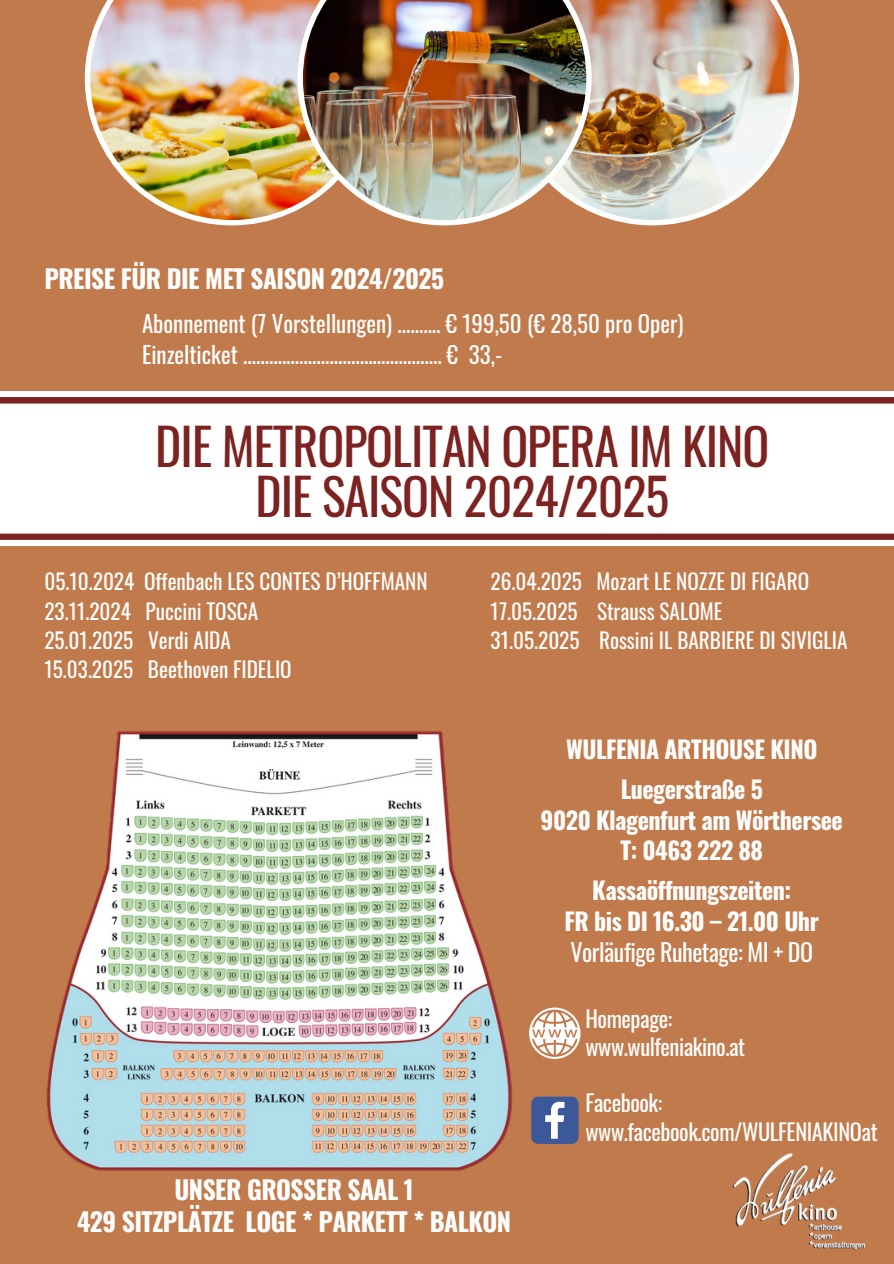
<style>
.page{position:relative;width:894px;height:1264px;background:#fff}
.page>*{position:absolute;margin:0;border:0;box-sizing:border-box;transform-origin:0 0}
.t1{font:49.8px/49.5px "Oswald";letter-spacing:-.02em;color:#7c2221;text-align:center}
.t2{font:700 25.5px/31.5px "Oswald";letter-spacing:-.02em;color:#fff;text-align:center}
.t3{font:700 24px/30.6px "Oswald";letter-spacing:-.02em;color:#fff;text-align:center}
.t4{font:22.95px/31.7px "Oswald";color:#fff}
.t5{font:22.5px/28.2px "Oswald";letter-spacing:-.02em;color:#fff}
.t6{font:21.3px "Oswald";color:#fff}
.s1{font-weight:400}
</style>
<div class="page">
<div style="left:0;top:0;width:893px;height:1263px;background:#c17a4c"></div>
<img style="left:85px;top:0;width:212px;height:225px">
<img style="left:591px;top:0;width:208px;height:225px">
<img style="left:297px;top:0;width:294px;height:225px">
<div style="left:0;top:391px;width:893px;height:154px;background:#fff"></div>
<svg style="left:0;top:533px;width:893px;height:13px"></svg>
<svg style="left:0;top:397px;width:893px;height:7px;background:#853130"></svg>
<img style="left:732px;top:1153px;width:134px;height:97px">
<img style="left:46px;top:731px;width:508px;height:440px">
<svg style="left:531px;top:1096px;width:47px;height:47px;background:#5e74a6"></svg>
<svg style="left:529px;top:1007px;width:51px;height:51px"></svg>
<p class="t2" style="left:44px;top:261px;width:401px">PREISE FÜR DIE MET SAISON 2024/2025</p>
<p class="t4" style="left:142px;top:307px;width:543px">Abonnement (7 Vorstellungen) .......... € 199,50 (€ 28,50 pro Oper)<br>Einzelticket .............................................. € 33,-</p>
<h2 class="t1" style="left:155px;top:420px;width:615px">DIE METROPOLITAN OPERA IM KINO<br>DIE SAISON 2024/2025</h2>
<p class="t6" style="left:44px;top:565px;width:385px">05.10.2024 Offenbach LES CONTES D’HOFFMANN</p>
<p class="t6" style="left:44px;top:594px;width:215px">23.11.2024 Puccini TOSCA</p>
<h2 class="t6" style="left:44px;top:623px;width:188px">25.01.2025 Verdi AIDA</h2>
<h3 class="t6" style="left:44px;top:652px;width:249px">15.03.2025 Beethoven FIDELIO</h3>
<h4 class="t6" style="left:490px;top:565px;width:320px">26.04.2025 Mozart LE NOZZE DI FIGARO</h4>
<p class="t6" style="left:490px;top:594px;width:233px">17.05.2025 Strauss SALOME</p>
<p class="t6" style="left:490px;top:623px;width:358px">31.05.2025 Rossini IL BARBIERE DI SIVIGLIA</p>
<h1 class="t3" style="left:566px;top:732px;width:253px">WULFENIA ARTHOUSE KINO</h1>
<p class="t3" style="left:540px;top:772px;width:304px">Luegerstraße 5<br>9020 Klagenfurt am Wörthersee<br>T: 0463 222 88</p>
<p class="t3" style="left:564px;top:874px;width:256px">Kassaöffnungszeiten:<br>FR bis DI 16.30 – 21.00 Uhr<br><span class="s1">Vorläufige Ruhetage: MI + DO</span></p>
<p class="t5" style="left:585px;top:1003px;width:88px">Homepage:</p>
<p class="t5" style="left:585px;top:1031px;width:161px">www.wulfeniakino.at</p>
<p class="t5" style="left:585px;top:1088px;width:293px">Facebook: www.facebook.com/WULFENIAKINOat</p>
<p class="t2" style="left:77px;top:1173px;width:435px">UNSER GROSSER SAAL 1<br>429 SITZPLÄTZE LOGE * PARKETT * BALKON</p>
</div>
